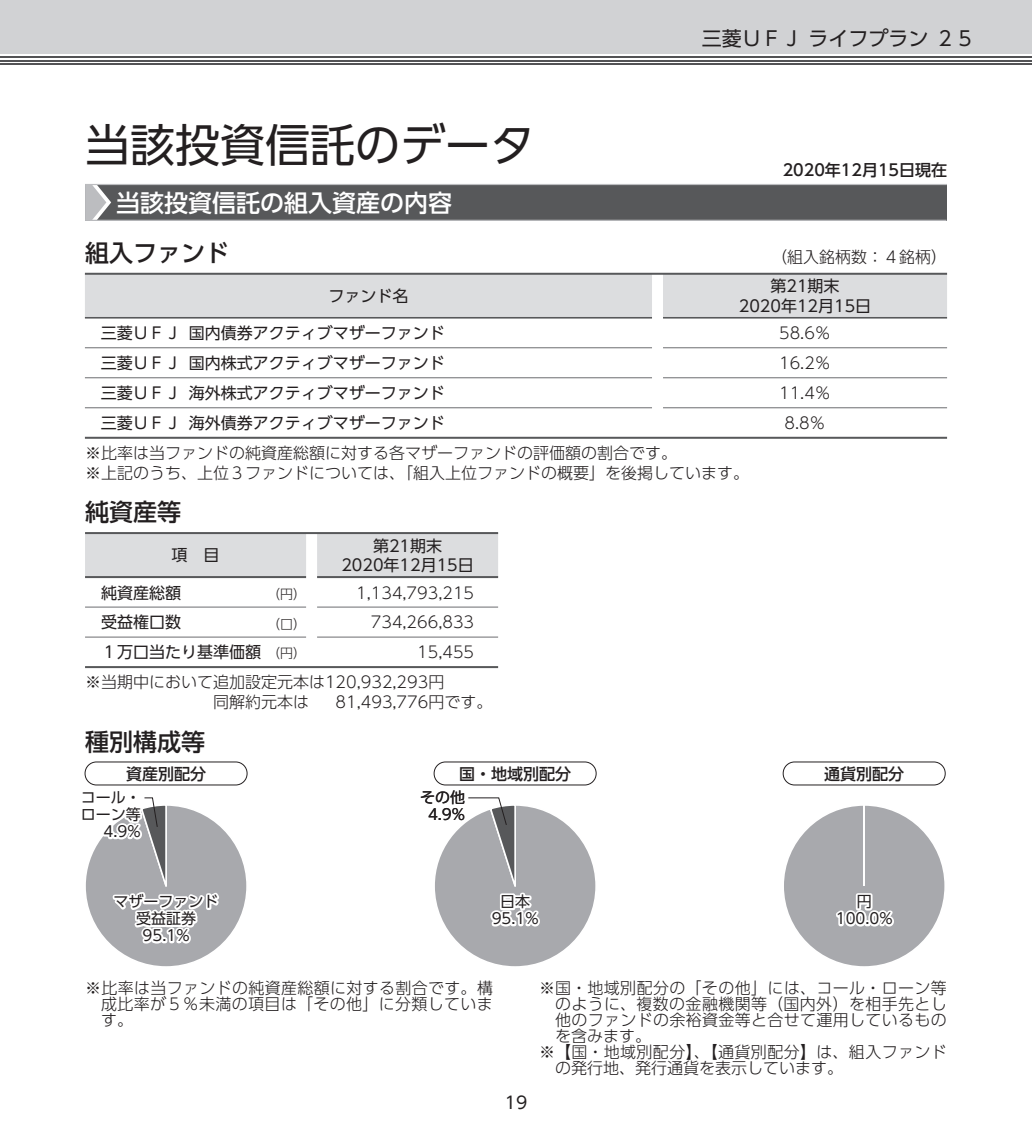
<style>
.page{position:relative;width:1032px;height:1134px;background:#fff}
.page>*{position:absolute;margin:0;border:0;box-sizing:border-box;transform-origin:0 0}
.t1{font:45px "UD Shin Go Pro Regular 90 msp RKSJ H";color:#231f20}
.t2{font:24px "UD Shin Go Pro Medium 90 msp RKSJ H";color:#231f20}
.t3{font:24px "UD Shin Go Pro Medium 90 msp RKSJ H";color:#fff}
.t4{font:20px "UD Shin Go Pro Regular 90 msp RKSJ H";color:#231f20}
.t5{font:17px "UD Shin Go Pro Regular 90 msp RKSJ H";color:#231f20}
.t6{font:16px/16px "UD Shin Go Pro Light 90 msp RKSJ H";color:#231f20}
.t7{font:16px/19.6px "UD Shin Go Pro Regular 90 msp RKSJ H";color:#231f20;text-align:center}
.t8{font:16px "UD Shin Go Pro Light 90 msp RKSJ H";letter-spacing:.025em;color:#231f20}
.t9{font:16px "UD Shin Go Pro Medium 90 msp RKSJ H";color:#231f20}
.t10{font:16px "UD Shin Go Pro Light 90 msp RKSJ H";letter-spacing:.02em;color:#231f20}
.t11{font:15px/17px "UD Shin Go Pro Regular 90 msp RKSJ H";color:#231f20;text-align:center}
.t12{font:13px "UD Shin Go Pro Light 90 msp RKSJ H";color:#231f20}
.s1{font-family:"UD Shin Go Pro Light 90 msp RKSJ H";font-size:13px}
</style>
<div class="page">
<div style="left:0;top:0;width:1032px;height:54px;background:#d1d2d4"></div>
<hr style="left:0;top:63px;width:1032px;height:2px;background:#535355">
<hr style="left:0;top:60px;width:1032px;height:1px;background:#535355">
<hr style="left:0;top:56px;width:1032px;height:2px;background:#535355">
<div style="left:85px;top:184px;width:862px;height:36px;background:#57585a"></div>
<hr style="left:85px;top:220px;width:861px;height:1px;background:#bcbdc0">
<hr style="left:85px;top:184px;width:862px;height:1px;background:#bcbdc0">
<svg style="left:85px;top:185px;width:26px;height:35px"></svg>
<div style="left:85px;top:534px;width:413px;height:43px;background:#dcdddf"></div>
<hr style="left:85px;top:532px;width:413px;height:2px;background:#57585a">
<hr style="left:85px;top:576px;width:221px;height:2px;background:#57585a">
<hr style="left:85px;top:666px;width:413px;height:2px;background:#57585a">
<hr style="left:317px;top:576px;width:181px;height:2px;background:#57585a">
<hr style="left:85px;top:607px;width:221px;height:1px;background:#6c6d70">
<hr style="left:317px;top:607px;width:181px;height:1px;background:#6c6d70">
<hr style="left:85px;top:637px;width:221px;height:1px;background:#6c6d70">
<hr style="left:317px;top:637px;width:181px;height:1px;background:#6c6d70">
<div style="left:85px;top:275px;width:862px;height:42px;background:#dcdddf"></div>
<hr style="left:85px;top:273px;width:862px;height:2px;background:#57585a">
<hr style="left:85px;top:437px;width:862px;height:2px;background:#57585a">
<hr style="left:85px;top:317px;width:567px;height:2px;background:#57585a">
<hr style="left:663px;top:317px;width:284px;height:2px;background:#57585a">
<hr style="left:85px;top:347px;width:567px;height:1px;background:#6c6d70">
<hr style="left:85px;top:377px;width:567px;height:1px;background:#6c6d70">
<hr style="left:85px;top:407px;width:567px;height:1px;background:#6c6d70">
<hr style="left:663px;top:347px;width:284px;height:1px;background:#6c6d70">
<hr style="left:663px;top:377px;width:284px;height:1px;background:#6c6d70">
<hr style="left:663px;top:407px;width:284px;height:1px;background:#6c6d70">
<svg style="left:85px;top:797px;width:162px;height:170px"></svg>
<div style="left:85px;top:762px;width:162px;height:23px;border:1px solid #231f20;border-radius:11px"></div>
<svg style="left:435px;top:797px;width:161px;height:170px"></svg>
<div style="left:434px;top:762px;width:162px;height:23px;border:1px solid #231f20;border-radius:11px"></div>
<div style="left:783px;top:805px;width:162px;height:162px;background:#a8a9ad;border-radius:50%"></div>
<svg style="left:836px;top:910px;width:10px;height:17px"></svg>
<div style="left:844px;top:910px;width:13px;height:16px;border:4px solid #fff;border-radius:50%"></div>
<div style="left:846px;top:911px;width:9px;height:14px;border:4px solid #fff;border-radius:50%"></div>
<svg style="left:854px;top:893px;width:40px;height:34px"></svg>
<div style="left:783px;top:762px;width:162px;height:23px;border:1px solid #231f20;border-radius:11px"></div>
<h1 class="t1" style="left:85px;top:128px;width:452px">当該投資信託のデータ</h1>
<h2 class="t3" style="left:116px;top:193px;width:338px">当該投資信託の組入資産の内容</h2>
<p class="t4" style="left:702px;top:31px;width:275px">三菱ＵＦＪ ライフプラン ２５</p>
<p class="t9" style="left:783px;top:164px;width:166px">2020年12月15日現在</p>
<h2 class="t2" style="left:85px;top:244px;width:146px">組入ファンド</h2>
<p class="t6" style="left:771px;top:251px;width:177px">（組入銘柄数：４銘柄）</p>
<p class="t7" style="left:328px;top:288px;width:81px">ファンド名</p>
<p class="t7" style="left:739px;top:279px;width:134px">第21期末<br>2020年12月15日</p>
<p class="t7" style="left:101px;top:325px;width:345px">三菱ＵＦＪ 国内債券アクティブマザーファンド</p>
<p class="t6" style="left:779px;top:327px;width:53px">58.6％</p>
<p class="t7" style="left:101px;top:355px;width:345px">三菱ＵＦＪ 国内株式アクティブマザーファンド</p>
<p class="t6" style="left:779px;top:357px;width:53px">16.2％</p>
<p class="t7" style="left:101px;top:385px;width:345px">三菱ＵＦＪ 海外株式アクティブマザーファンド</p>
<p class="t6" style="left:779px;top:387px;width:53px">11.4％</p>
<p class="t7" style="left:101px;top:415px;width:345px">三菱ＵＦＪ 海外債券アクティブマザーファンド</p>
<p class="t6" style="left:784px;top:417px;width:43px">8.8％</p>
<p class="t6" style="left:85px;top:445px;width:665px;line-height:20px">※比率は当ファンドの純資産総額に対する各マザーファンドの評価額の割合です。<br>※上記のうち、上位３ファンドについては、「組入上位ファンドの概要」を後掲しています。</p>
<h2 class="t2" style="left:85px;top:503px;width:98px">純資産等</h2>
<p class="t7" style="left:172px;top:547px;width:49px">項　目</p>
<p class="t7" style="left:341px;top:538px;width:134px">第21期末<br>2020年12月15日</p>
<p class="t7" style="left:101px;top:585px;width:81px">純資産総額</p>
<p class="t12" style="left:267px;top:589px;width:40px">（円）</p>
<p class="t6" style="left:356px;top:587px;width:119px">1,134,793,215</p>
<p class="t7" style="left:101px;top:614px;width:81px">受益権口数</p>
<p class="t12" style="left:267px;top:619px;width:40px">（口）</p>
<p class="t6" style="left:371px;top:616px;width:105px">734,266,833</p>
<p class="t7" style="left:101px;top:644px;width:206px">１万口当たり基準価額<span class="s1">（円）</span></p>
<p class="t6" style="left:85px;top:639px;width:391px;line-height:30.4px;text-indent:332px">15,455 ※当期中において追加設定元本は120,932,293円</p>
<p class="t6" style="left:213px;top:696px;width:281px">同解約元本は　 81,493,776円です。</p>
<h2 class="t2" style="left:85px;top:733px;width:122px">種別構成等</h2>
<p class="t9" style="left:126px;top:767px;width:81px">資産別配分</p>
<p class="t9" style="left:459px;top:767px;width:113px">国・地域別配分</p>
<p class="t9" style="left:824px;top:767px;width:81px">通貨別配分</p>
<p class="t11" style="left:81px;top:791px;width:62px;text-align:right">コール・ローン等<br>4.9%</p>
<p class="t11" style="left:420px;top:791px;width:46px">その他<br>4.9%</p>
<p class="t11" style="left:114px;top:895px;width:107px">マザーファンド受益証券<br>95.1%</p>
<p class="t11" style="left:492px;top:895px;width:48px">日本<br>95.1%</p>
<p class="t11" style="left:836px;top:895px;width:58px">円<br>100.0%</p>
<p class="t6" style="left:101px;top:982px;width:393px;text-align:justify;text-indent:-16px">※比率は当ファンドの純資産総額に対する割合です。構成比率が５％未満の項目は「その他」に分類しています。</p>
<p class="t8" style="left:539px;top:982px;width:409px">※ 国・地域別配分の「その他」には、コール・ローン等</p>
<p class="t8" style="left:555px;top:998px;width:393px">のように、複数の金融機関等（国内外）を相手先とし</p>
<p class="t10" style="left:555px;top:1014px;width:393px">他のファンドの余裕資金等と合せて運用しているもの</p>
<p class="t6" style="left:555px;top:1030px;width:97px">を含みます。</p>
<p class="t8" style="left:539px;top:1046px;width:409px">※【国・地域別配分】、【通貨別配分】は、組入ファンド</p>
<p class="t6" style="left:555px;top:1062px;width:289px">の発行地、発行通貨を表示しています。</p>
<p class="t5" style="left:505px;top:1096px;width:24px">19</p>
</div>
